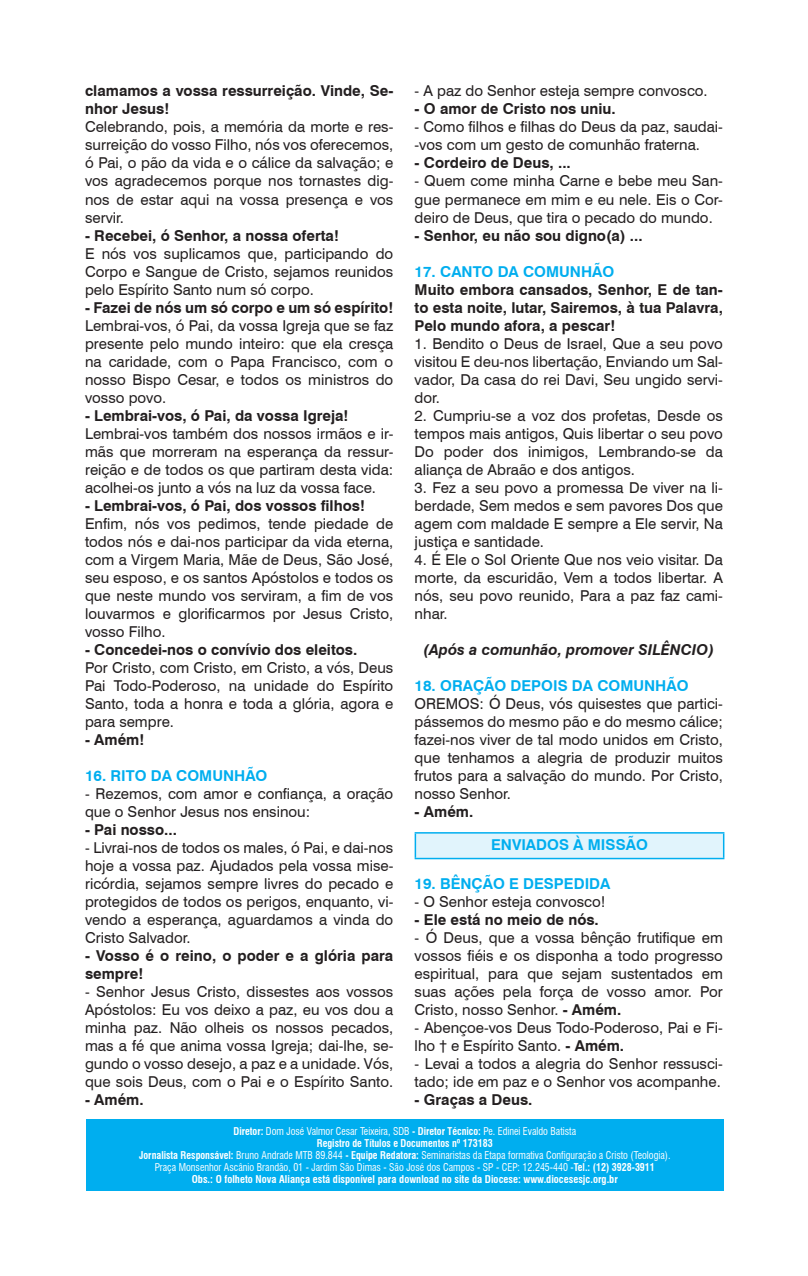
<style>
.page{position:relative;width:808px;height:1276px;background:#fff}
.page>*{position:absolute;margin:0;border:0;box-sizing:border-box;transform-origin:0 0}
.t1{font:15px/18px "Swiss 721 BT";color:#231f20;text-align:justify}
.t2{font:700 15px/18px "Swiss 721 BT";color:#231f20}
.t3{font:700 15px "Swiss 721 BT";color:#00aeef}
.t4{font:italic 700 15px "Swiss 721 BT";color:#231f20}
.t5{font:condensed 10.5px/12px "Swiss 721 BT";color:#fff;text-align:center;scale:.95 1}
.s1{font-weight:700}
</style>
<div class="page">
<div style="left:415px;top:833px;width:309px;height:25px;background:#e1f4fc"></div>
<hr style="left:415px;top:832px;width:309px;height:1px;background:#00aeef">
<svg style="left:415px;top:833px;width:1px;height:25px"></svg>
<svg style="left:723px;top:833px;width:1px;height:25px"></svg>
<hr style="left:415px;top:858px;width:309px;height:1px;background:#00aeef">
<div style="left:86px;top:1119px;width:638px;height:72px;background:#00aeef"></div>
<p class="t2" style="left:85px;top:82px;width:310px">clamamos a vossa ressurreição. Vinde, Se&shy;nhor Jesus!</p>
<p class="t1" style="left:85px;top:118px;width:310px">Celebrando, pois, a memória da morte e res&shy;surreição do vosso Filho, nós vos oferecemos, ó Pai, o pão da vida e o cálice da salvação; e vos agradecemos porque nos tornastes dig&shy;nos de estar aqui na vossa presença e vos servir.</p>
<p class="t2" style="left:85px;top:226px;width:255px">- Recebei, ó Senhor, a nossa oferta!</p>
<p class="t1" style="left:85px;top:244px;width:310px">E nós vos suplicamos que, participando do Corpo e Sangue de Cristo, sejamos reunidos pelo Espírito Santo num só corpo.</p>
<p class="t2" style="left:85px;top:298px;width:310px">- Fazei de nós um só corpo e um só espírito!</p>
<p class="t1" style="left:85px;top:316px;width:310px">Lembrai-vos, ó Pai, da vossa Igreja que se faz presente pelo mundo inteiro: que ela cresça na caridade, com o Papa Francisco, com o nosso Bispo Cesar, e todos os ministros do vosso povo.</p>
<p class="t2" style="left:85px;top:406px;width:265px">- Lembrai-vos, ó Pai, da vossa Igreja!</p>
<p class="t1" style="left:85px;top:424px;width:310px">Lembrai-vos também dos nossos irmãos e ir&shy;mãs que morreram na esperança da ressur&shy;reição e de todos os que partiram desta vida: acolhei-os junto a vós na luz da vossa face.</p>
<p class="t2" style="left:85px;top:496px;width:281px">- Lembrai-vos, ó Pai, dos vossos filhos!</p>
<p class="t1" style="left:85px;top:514px;width:310px">Enfim, nós vos pedimos, tende piedade de todos nós e dai-nos participar da vida eterna, com a Virgem Maria, Mãe de Deus, São José, seu esposo, e os santos Apóstolos e todos os que neste mundo vos serviram, a fim de vos louvarmos e glorificarmos por Jesus Cristo, vosso Filho.</p>
<p class="t2" style="left:85px;top:640px;width:274px">- Concedei-nos o convívio dos eleitos.</p>
<p class="t1" style="left:85px;top:658px;width:310px">Por Cristo, com Cristo, em Cristo, a vós, Deus Pai Todo-Poderoso, na unidade do Espírito Santo, toda a honra e toda a glória, agora e para sempre.</p>
<p class="t2" style="left:85px;top:730px;width:61px">- Amém!</p>
<p class="t3" style="left:85px;top:766px;width:184px">16. RITO DA COMUNHÃO</p>
<p class="t1" style="left:85px;top:784px;width:310px">- Rezemos, com amor e confiança, a oração que o Senhor Jesus nos ensinou:</p>
<p class="t2" style="left:85px;top:820px;width:93px">- Pai nosso...</p>
<p class="t1" style="left:85px;top:838px;width:310px">- Livrai-nos de todos os males, ó Pai, e dai-nos hoje a vossa paz. Ajudados pela vossa mise&shy;ricórdia, sejamos sempre livres do pecado e protegidos de todos os perigos, enquanto, vi&shy;vendo a esperança, aguardamos a vinda do Cristo Salvador.</p>
<p class="t2" style="left:85px;top:946px;width:310px">- Vosso é o reino, o poder e a glória para sempre!</p>
<p class="t1" style="left:85px;top:982px;width:310px">- Senhor Jesus Cristo, dissestes aos vossos Apóstolos: Eu vos deixo a paz, eu vos dou a minha paz. Não olheis os nossos pecados, mas a fé que anima vossa Igreja; dai-lhe, se&shy;gundo o vosso desejo, a paz e a unidade. Vós, que sois Deus, com o Pai e o Espírito Santo.</p>
<p class="t2" style="left:85px;top:1090px;width:60px">- Amém.</p>
<p class="t1" style="left:415px;top:82px;width:295px">- A paz do Senhor esteja sempre convosco.</p>
<p class="t2" style="left:415px;top:100px;width:203px">- O amor de Cristo nos uniu.</p>
<p class="t1" style="left:415px;top:118px;width:310px">- Como filhos e filhas do Deus da paz, saudai--vos com um gesto de comunhão fraterna.</p>
<p class="t2" style="left:415px;top:154px;width:158px">- Cordeiro de Deus, ...</p>
<p class="t1" style="left:415px;top:172px;width:310px">- Quem come minha Carne e bebe meu San&shy;gue permanece em mim e eu nele. Eis o Cor&shy;deiro de Deus, que tira o pecado do mundo.</p>
<p class="t2" style="left:415px;top:226px;width:229px">- Senhor, eu não sou digno(a) ...</p>
<p class="t3" style="left:415px;top:262px;width:201px">17. CANTO DA COMUNHÃO</p>
<p class="t2" style="left:415px;top:280px;width:310px;text-align:justify">Muito embora cansados, Senhor, E de tan&shy;to esta noite, lutar, Sairemos, à tua Palavra, Pelo mundo afora, a pescar!</p>
<p class="t1" style="left:415px;top:334px;width:310px">1. Bendito o Deus de Israel, Que a seu povo visitou E deu-nos libertação, Enviando um Sal&shy;vador, Da casa do rei Davi, Seu ungido servi&shy;dor.</p>
<p class="t1" style="left:415px;top:406px;width:310px">2. Cumpriu-se a voz dos profetas, Desde os tempos mais antigos, Quis libertar o seu povo Do poder dos inimigos, Lembrando-se da aliança de Abraão e dos antigos.</p>
<p class="t1" style="left:415px;top:478px;width:310px">3. Fez a seu povo a promessa De viver na li&shy;berdade, Sem medos e sem pavores Dos que agem com maldade E sempre a Ele servir, Na justiça e santidade.</p>
<p class="t1" style="left:415px;top:550px;width:310px">4. É Ele o Sol Oriente Que nos veio visitar. Da morte, da escuridão, Vem a todos libertar. A nós, seu povo reunido, Para a paz faz cami&shy;nhar.</p>
<p class="t4" style="left:424px;top:640px;width:292px">(Após a comunhão, promover SILÊNCIO)</p>
<p class="t3" style="left:415px;top:676px;width:275px">18. ORAÇÃO DEPOIS DA COMUNHÃO</p>
<p class="t1" style="left:415px;top:694px;width:310px">OREMOS: Ó Deus, vós quisestes que partici&shy;pássemos do mesmo pão e do mesmo cálice; fazei-nos viver de tal modo unidos em Cristo, que tenhamos a alegria de produzir muitos frutos para a salvação do mundo. Por Cristo, nosso Senhor.</p>
<p class="t2" style="left:415px;top:802px;width:60px">- Amém.</p>
<p class="t3" style="left:491px;top:836px;width:158px">ENVIADOS À MISSÃO</p>
<p class="t3" style="left:415px;top:874px;width:197px">19. BÊNÇÃO E DESPEDIDA</p>
<p class="t1" style="left:415px;top:892px;width:192px">- O Senhor esteja convosco!</p>
<p class="t2" style="left:415px;top:910px;width:186px">- Ele está no meio de nós.</p>
<p class="t1" style="left:415px;top:928px;width:310px">- Ó Deus, que a vossa bênção frutifique em vossos fiéis e os disponha a todo progresso espiritual, para que sejam sustentados em suas ações pela força de vosso amor. Por Cristo, nosso Senhor. <span class="s1">- Amém.</span></p>
<p class="t1" style="left:415px;top:1018px;width:310px">- Abençoe-vos Deus Todo-Poderoso, Pai e Fi&shy;lho † e Espírito Santo. <span class="s1">- Amém.</span></p>
<p class="t1" style="left:415px;top:1054px;width:310px">- Levai a todos a alegria do Senhor ressusci&shy;tado; ide em paz e o Senhor vos acompanhe.</p>
<p class="t2" style="left:415px;top:1090px;width:119px">- Graças a Deus.</p>
<p class="t5" style="left:139px;top:1125px;width:561px"><span class="s1">Diretor:</span> Dom José Valmor Cesar Teixeira, SDB <span class="s1">- Diretor Técnico:</span> Pe. Edinei Evaldo Batista<br><span class="s1">Registro de Títulos e Documentos nº 173183<br>Jornalista Responsável:</span> Bruno Andrade MTB 89.844 <span class="s1">- Equipe Redatora:</span> Seminaristas da Etapa formativa Configuração a Cristo (Teologia).<br>Praça Monsenhor Ascânio Brandão, 01 - Jardim São Dimas - São José dos Campos - SP - CEP: 12.245-440 -<span class="s1">Tel.: (12) 3928-3911<br>Obs.: O folheto Nova Aliança está disponível para download no site da Diocese: www.diocesesjc.org.br</span></p>
</div>
